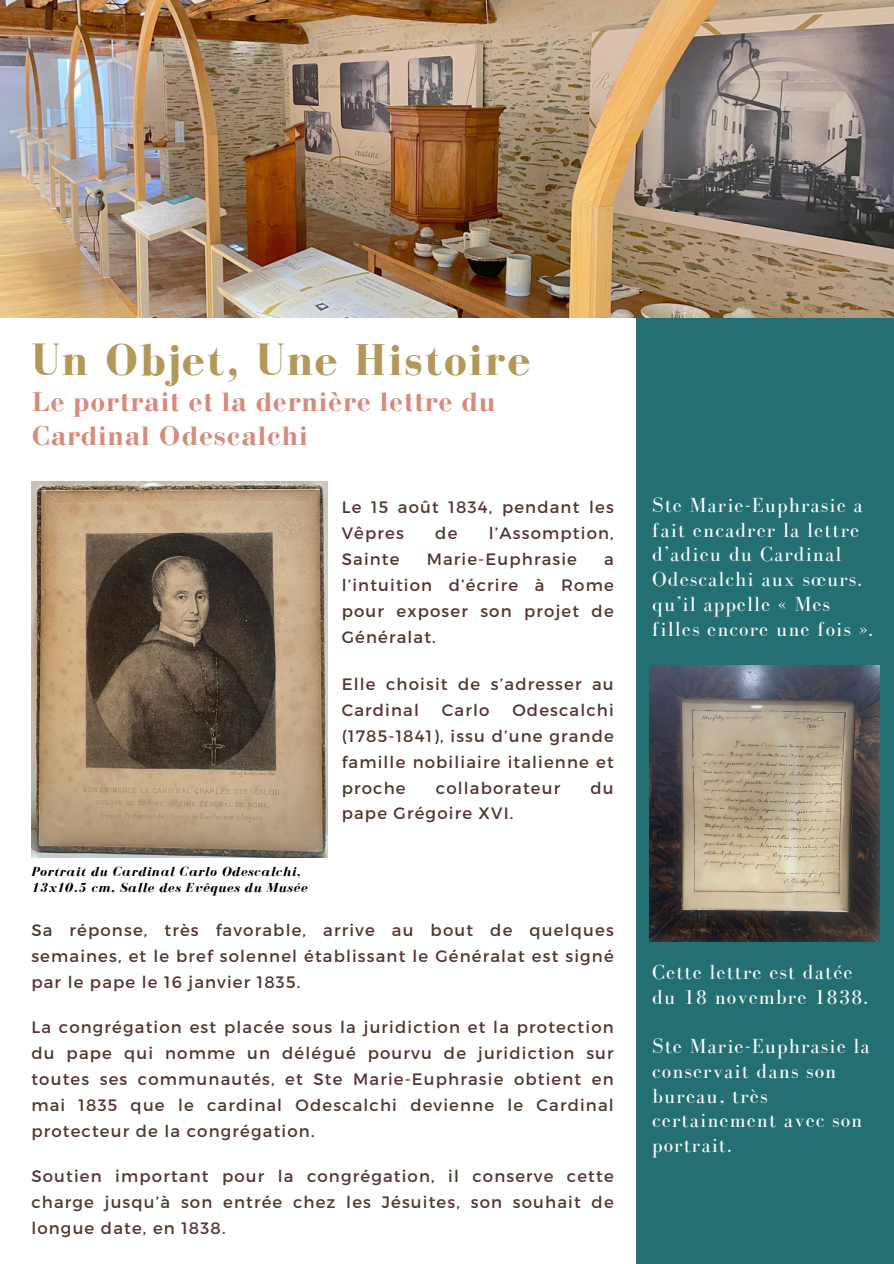
<style>
.page{position:relative;width:894px;height:1264px;background:#fff}
.page>*{position:absolute;margin:0;border:0;box-sizing:border-box;transform-origin:0 0}
.t1{font:700 45.75px "Bodoni FLF";letter-spacing:.05em;color:#b2995b}
.t2{font:700 28.65px/33.8px "Bodoni";letter-spacing:.05em;color:#d58c7c}
.t3{font:21px/24.8px "Bodoni FLF";letter-spacing:.05em;color:#fff}
.t4{font:16.5px/26px "Montserrat";letter-spacing:.07em;color:#533730;text-align:justify}
.t5{font:italic 700 13.5px/15.8px "Bodoni FLF";letter-spacing:.05em;color:#000}
</style>
<div class="page">
<div style="left:636px;top:267px;width:257px;height:996px;background:#246f72"></div>
<img style="left:0;top:0;width:893px;height:317px">
<img style="left:31px;top:482px;width:296px;height:375px">
<img style="left:649px;top:666px;width:230px;height:275px">
<p class="t1" style="left:31px;top:335px;width:500px">Un Objet, Une Histoire</p>
<h3 class="t2" style="left:31px;top:385px;width:465px">Le portrait et la dernière lettre du<br>Cardinal Odescalchi</h3>
<h4 class="t4" style="left:341px;top:493px;width:273px">Le 15 août 1834, pendant les<br>Vêpres</h4>
<h4 class="t4" style="left:435px;top:519px;width:24px">de</h4>
<h4 class="t4" style="left:488px;top:519px;width:126px">l’Assomption,</h4>
<h4 class="t5" style="left:31px;top:863px;width:277px">Portrait du Cardinal Carlo Odescalchi,<br>13x10.5 cm, Salle des Evêques du Musée</h4>
<h4 class="t4" style="left:341px;top:545px;width:59px">Sainte</h4>
<h4 class="t4" style="left:426px;top:545px;width:152px">Marie-Euphrasie</h4>
<h4 class="t4" style="left:341px;top:545px;width:273px;text-indent:262px">a l’intuition d’écrire à Rome pour exposer son projet de Généralat.</h4>
<p class="t4" style="left:341px;top:670px;width:273px">Elle choisit de s’adresser au<br>Cardinal</p>
<p class="t4" style="left:341px;top:696px;width:273px;text-indent:170px">Odescalchi (1785-1841), issu d’une grande famille nobiliaire italienne et proche</p>
<p class="t4" style="left:442px;top:696px;width:49px">Carlo</p>
<p class="t4" style="left:436px;top:773px;width:126px">collaborateur</p>
<p class="t4" style="left:590px;top:773px;width:25px">du</p>
<p class="t4" style="left:341px;top:799px;width:173px">pape Grégoire XVI.</p>
<h1 class="t4" style="left:31px;top:916px;width:583px">Sa réponse, très favorable, arrive au bout de quelques semaines, et le bref solennel établissant le Généralat est signé par le pape le 16 janvier 1835.</h1>
<h2 class="t4" style="left:31px;top:1013px;width:583px">La congrégation est placée sous la juridiction et la protection du pape qui nomme un délégué pourvu de juridiction sur toutes ses communautés, et Ste Marie-Euphrasie obtient en mai 1835 que le cardinal Odescalchi devienne le Cardinal protecteur de la congrégation.</h2>
<p class="t4" style="left:31px;top:1162px;width:583px">Soutien important pour la congrégation, il conserve cette charge jusqu’à son entrée chez les Jésuites, son souhait de longue date, en 1838.</p>
<h4 class="t3" style="left:652px;top:492px;width:222px">Ste Marie-Euphrasie a fait encadrer la lettre d’adieu du Cardinal<br>Odescalchi aux sœurs. qu’il appelle « Mes filles encore une fois ».</h4>
<h3 class="t3" style="left:652px;top:959px;width:217px">Cette lettre est datée du 18 novembre 1838.</h3>
<h3 class="t3" style="left:652px;top:1033px;width:219px">Ste Marie-Euphrasie la conservait dans son bureau, très certainement avec son portrait.</h3>
</div>
